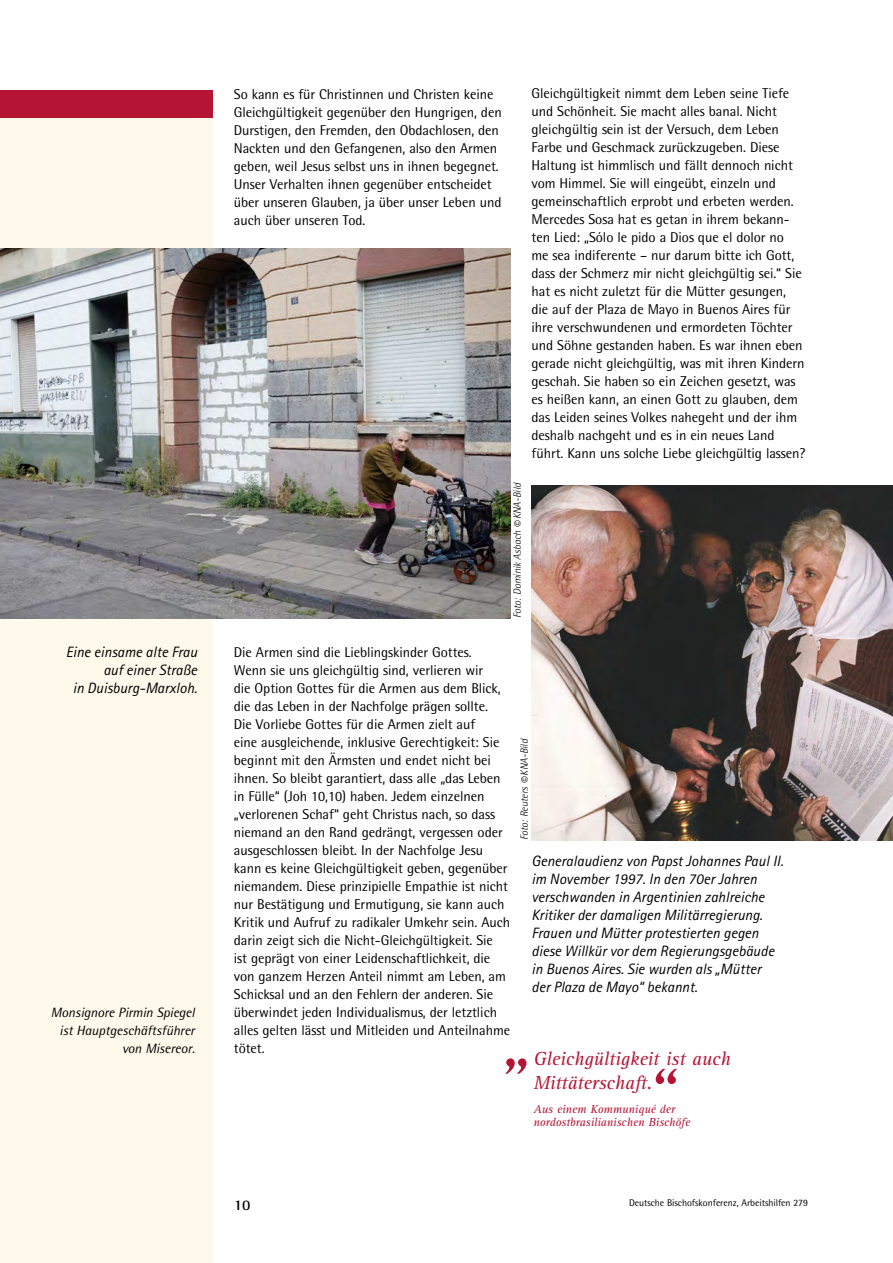
<style>
.page{position:relative;width:893px;height:1263px;background:#fff}
.page>*{position:absolute;margin:0;border:0;box-sizing:border-box;transform-origin:0 0}
.t1{font:italic 70.5px "Rotis Serif Pro";color:#b51434}
.t2{font:italic 19.5px/24px "Rotis Serif Pro";letter-spacing:-.005em;color:#b51434}
.t3{font:italic 15px/18px "Rotis Sans Serif Pro";color:#000;text-align:right}
.t4{font:700 15px "Rotis Semi Serif Pro";color:#000}
.t5{font:14.25px/18px "Rotis Semi Sans Pro";letter-spacing:-.005em;color:#000}
.t6{font:italic 13.5px/18px "Rotis Semi Sans Pro";letter-spacing:-.005em;color:#000;text-align:right}
.t7{font:italic 12px/13.5px "Rotis Serif Pro";letter-spacing:-.005em;color:#b51434}
.t8{font:italic 300 10.5px "Rotis Semi Sans Pro";letter-spacing:-.005em;color:#000}
.t9{font:9.75px "Rotis Semi Sans Pro";letter-spacing:-.005em;color:#000}
.s1{font-size:13.5px}
</style>
<div class="page">
<div style="left:0;top:92px;width:213px;height:1171px;background:#fff9eb"></div>
<div style="left:0;top:91px;width:213px;height:27px;background:#b51434"></div>
<img style="left:531px;top:485px;width:362px;height:355px">
<img style="left:0;top:249px;width:510px;height:369px">
<p class="t3" style="left:66px;top:643px;width:133px">Eine einsame alte Frau auf einer Straße<br>in Duisburg-Marxloh.</p>
<p class="t6" style="left:51px;top:1003px;width:145px">Monsignore Pirmin Spiegel ist Hauptgeschäftsführer von Misereor.</p>
<p class="t5" style="left:234px;top:85px;width:269px">So kann es für Christinnen und Christen keine Gleichgültigkeit gegenüber den Hungrigen, den Durstigen, den Fremden, den Obdachlosen, den Nackten und den Gefangenen, also den Armen geben, weil Jesus selbst uns in ihnen begegnet.<br>Unser Verhalten ihnen gegenüber entscheidet über unseren Glauben, ja über unser Leben und auch über unseren Tod.</p>
<p class="t8" style="left:511px;top:618px;width:138px;rotate:-90deg">Foto: Dominik Asbach <span class="s1">©</span> KNA-Bild</p>
<p class="t5" style="left:531px;top:85px;width:275px">Gleichgültigkeit nimmt dem Leben seine Tiefe und Schönheit. Sie macht alles banal. Nicht gleichgültig sein ist der Versuch, dem Leben Farbe und Geschmack zurückzugeben. Diese Haltung ist himmlisch und fällt dennoch nicht vom Himmel. Sie will eingeübt, einzeln und gemeinschaftlich erprobt und erbeten werden.<br>Mercedes Sosa hat es getan in ihrem bekann&shy;ten Lied: „Sólo le pido a Dios que el dolor no<br>me sea indiferente – nur darum bitte ich Gott, dass der Schmerz mir nicht gleichgültig sei.“ Sie hat es nicht zuletzt für die Mütter gesungen, die auf der Plaza de Mayo in Buenos Aires für ihre verschwundenen und ermordeten Töchter und Söhne gestanden haben. Es war ihnen eben gerade nicht gleichgültig, was mit ihren Kindern geschah. Sie haben so ein Zeichen gesetzt, was es heißen kann, an einen Gott zu glauben, dem das Leiden seines Volkes nahegeht und der ihm deshalb nachgeht und es in ein neues Land führt. Kann uns solche Liebe gleichgültig lassen?</p>
<p class="t5" style="left:234px;top:643px;width:278px">Die Armen sind die Lieblingskinder Gottes.<br>Wenn sie uns gleichgültig sind, verlieren wir<br>die Option Gottes für die Armen aus dem Blick, die das Leben in der Nachfolge prägen sollte.<br>Die Vorliebe Gottes für die Armen zielt auf<br>eine ausgleichende, inklusive Gerechtigkeit: Sie beginnt mit den Ärmsten und endet nicht bei ihnen. So bleibt garantiert, dass alle „das Leben in Fülle“ (Joh 10,10) haben. Jedem einzelnen „verlorenen Schaf“ geht Christus nach, so dass niemand an den Rand gedrängt, vergessen oder ausgeschlossen bleibt. In der Nachfolge Jesu kann es keine Gleichgültigkeit geben, gegenüber niemandem. Diese prinzipielle Empathie ist nicht nur Bestätigung und Ermutigung, sie kann auch Kritik und Aufruf zu radikaler Umkehr sein. Auch darin zeigt sich die Nicht-Gleichgültigkeit. Sie<br>ist geprägt von einer Leidenschaftlichkeit, die von ganzem Herzen Anteil nimmt am Leben, am Schicksal und an den Fehlern der anderen. Sie überwindet jeden Individualismus, der letztlich alles gelten lässt und Mitleiden und Anteilnahme tötet.</p>
<p class="t8" style="left:518px;top:840px;width:103px;rotate:-90deg">Foto: Reuters <span class="s1">©</span> KNA-Bild</p>
<p class="t3" style="left:531px;top:852px;width:253px;text-align:left">Generalaudienz von Papst Johannes Paul II. im November 1997. In den 70er Jahren verschwanden in Argentinien zahlreiche Kritiker der damaligen Militärregierung.<br>Frauen und Mütter protestierten gegen diese Willkür vor dem Regierungsgebäude in Buenos Aires. Sie wurden als „Mütter<br>der Plaza de Mayo“ bekannt.</p>
<h2 class="t2" style="left:533px;top:1046px;width:199px">Gleichgültigkeit ist auch<br>Mittäterschaft.</h2>
<p class="t7" style="left:533px;top:1102px;width:158px">Aus einem Kommuniqué der nordostbrasilianischen Bischöfe</p>
<h1 class="t1" style="left:502px;top:1002px;width:33px">„</h1>
<h1 class="t1" style="left:645px;top:1051px;width:33px">“</h1>
<p class="t4" style="left:234px;top:1196px;width:18px">10</p>
<p class="t9" style="left:629px;top:1197px;width:180px">Deutsche Bischofskonferenz, Arbeitshilfen 279</p>
</div>
